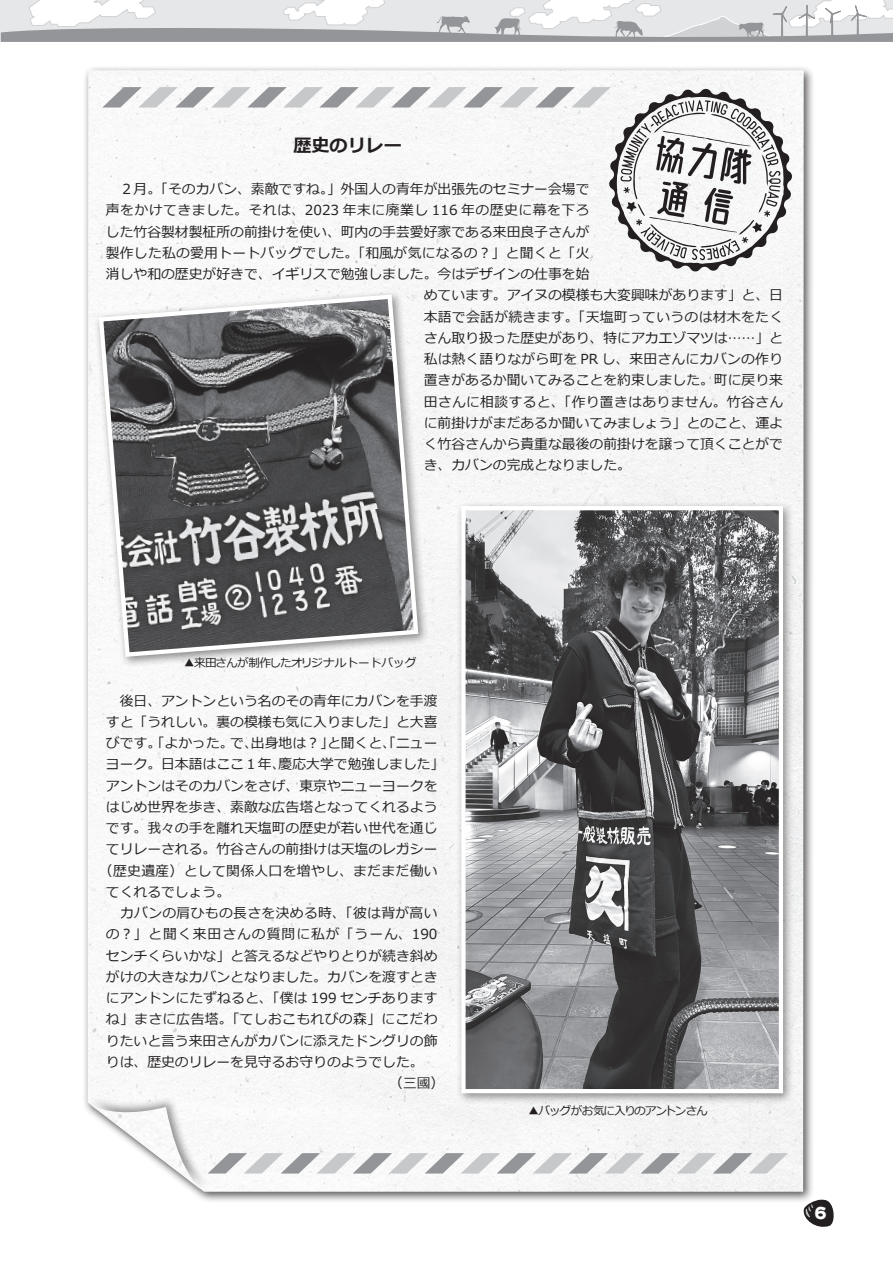
<style>
.page{position:relative;width:893px;height:1263px;background:#fff}
.page>*{position:absolute;margin:0;border:0;box-sizing:border-box;transform-origin:0 0}
.t1{font:700 18px "Meiryo";color:#231f20}
.t2{font:16.95px "DF En Kai W10 WING RKSJ H";color:#fff}
.t3{font:13.8px/21.3px "Meiryo";color:#231f20;text-align:right}
.t4{font:13.8px "Meiryo";letter-spacing:.025em;color:#231f20}
.t5{font:13.8px "Meiryo";letter-spacing:.035em;color:#231f20}
.t6{font:13.8px "Meiryo";letter-spacing:.02em;color:#231f20}
.t7{font:13.8px "Meiryo";letter-spacing:.07em;color:#231f20}
.t8{font:11.7px "Meiryo";letter-spacing:-.05em;color:#231f20}
.t9{font:11.7px "Meiryo";letter-spacing:-.095em;color:#231f20}
</style>
<div class="page">
<svg style="left:803px;top:1199px;width:31px;height:28px"></svg>
<svg style="left:1px;top:0;width:892px;height:42px"></svg>
<div style="left:82px;top:65px;width:733px;height:1138px;background:#231f20;opacity:.75"></div>
<img style="left:88px;top:70px;width:716px;height:1122px">
<svg style="left:212px;top:1153px;width:576px;height:20px"></svg>
<svg style="left:102px;top:87px;width:691px;height:185px"></svg>
<div style="left:456px;top:501px;width:338px;height:603px;background:#231f20;opacity:.5"></div>
<img style="left:466px;top:511px;width:312px;height:577px">
<div style="left:461px;top:506px;width:322px;height:587px;border:4px solid #fff"></div>
<div style="left:94px;top:289px;width:335px;height:379px;background:#231f20;opacity:.5"></div>
<svg style="left:97px;top:292px;width:324px;height:367px"></svg>
<div style="left:85px;top:1094px;width:127px;height:100px;background:#231f20;opacity:.5"></div>
<img style="left:88px;top:1103px;width:116px;height:89px">
<h1 class="t1" style="left:293px;top:132px;width:110px">歴史のリレー</h1>
<p class="t3" style="left:106px;top:179px;width:485px">　２月。「そのカバン、素敵ですね。」外国人の青年が出張先のセミナー会場で</p>
<p class="t5" style="left:106px;top:201px;width:485px">声をかけてきました。それは、2023 年末に廃業し 116 年の歴史に幕を下ろ</p>
<p class="t3" style="left:106px;top:222px;width:485px">した竹谷製材製柾所の前掛けを使い、町内の手芸愛好家である来田良子さんが</p>
<p class="t3" style="left:106px;top:243px;width:485px">製作した私の愛用トートバッグでした。「和風が気になるの？」と聞くと「火</p>
<p class="t3" style="left:106px;top:264px;width:485px">消しや和の歴史が好きで、イギリスで勉強しました。今はデザインの仕事を始</p>
<p class="t3" style="left:424px;top:285px;width:361px">めています。アイヌの模様も大変興味があります」と、日</p>
<p class="t6" style="left:424px;top:307px;width:361px">本語で会話が続きます。「天塩町っていうのは材木をたく</p>
<p class="t3" style="left:424px;top:328px;width:361px">さん取り扱った歴史があり、特にアカエゾマツは……」と</p>
<p class="t3" style="left:424px;top:349px;width:361px">私は熱く語りながら町を PR し、来田さんにカバンの作り</p>
<p class="t3" style="left:424px;top:370px;width:361px">置きがあるか聞いてみることを約束しました。町に戻り来</p>
<p class="t4" style="left:424px;top:392px;width:361px">田さんに相談すると、「作り置きはありません。竹谷さん</p>
<p class="t3" style="left:424px;top:413px;width:361px">に前掛けがまだあるか聞いてみましょう」とのこと、運よ</p>
<p class="t3" style="left:424px;top:434px;width:361px">く竹谷さんから貴重な最後の前掛けを譲って頂くことがで</p>
<p class="t3" style="left:424px;top:455px;width:209px">き、カバンの完成となりました。</p>
<p class="t8" style="left:184px;top:655px;width:235px">▲来田さんが制作したオリジナルトートバッグ</p>
<p class="t3" style="left:106px;top:691px;width:333px">　後日、アントンという名のその青年にカバンを手渡すと「うれしい。裏の模様も気に入りました」と大喜と聞くと、「ニュー</p>
<p class="t3" style="left:106px;top:733px;width:129px">びです。「よかった。</p>
<p class="t3" style="left:251px;top:733px;width:84px">出身地は？」</p>
<p class="t3" style="left:230px;top:733px;width:29px">で、</p>
<p class="t3" style="left:279px;top:754px;width:167px">慶応大学で勉強しました「</p>
<p class="t3" style="left:106px;top:754px;width:181px">ヨーク。日本語はここ１年、</p>
<p class="t3" style="left:106px;top:776px;width:333px">アントンはそのカバンをさげ、東京やニューヨークを</p>
<p class="t3" style="left:106px;top:797px;width:333px">はじめ世界を歩き、素敵な広告塔となってくれるよう</p>
<p class="t3" style="left:106px;top:818px;width:333px">です。我々の手を離れ天塩町の歴史が若い世代を通じ</p>
<p class="t3" style="left:106px;top:839px;width:333px">てリレーされる。竹谷さんの前掛けは天塩のレガシー</p>
<p class="t4" style="left:99px;top:861px;width:340px">（歴史遺産）として関係人口を増やし、まだまだ働い</p>
<p class="t3" style="left:106px;top:882px;width:126px">てくれるでしょう。</p>
<p class="t4" style="left:106px;top:903px;width:333px">　カバンの肩ひもの長さを決める時、「彼は背が高い</p>
<p class="t7" style="left:106px;top:925px;width:333px">の？」と聞く来田さんの質問に私が「うーん、190</p>
<p class="t3" style="left:106px;top:946px;width:333px">センチくらいかな」と答えるなどやりとりが続き斜め</p>
<p class="t3" style="left:106px;top:967px;width:333px">がけの大きなカバンとなりました。カバンを渡すとき</p>
<p class="t3" style="left:106px;top:988px;width:333px">にアントンにたずねると、「僕は 199 センチあります</p>
<p class="t4" style="left:106px;top:1010px;width:333px">ね」まさに広告塔。「てしおこもれびの森」にこだわ</p>
<p class="t3" style="left:106px;top:1031px;width:333px">りたいと言う来田さんがカバンに添えたドングリの飾</p>
<p class="t3" style="left:106px;top:1052px;width:319px">りは、歴史のリレーを見守るお守りのようでした。</p>
<p class="t3" style="left:389px;top:1073px;width:57px">（三國(</p>
<p class="t9" style="left:528px;top:1102px;width:182px">▲バッグがお気に入りのアントンさん</p>
<p class="t2" style="left:814px;top:1204px;width:14px">6</p>
</div>
